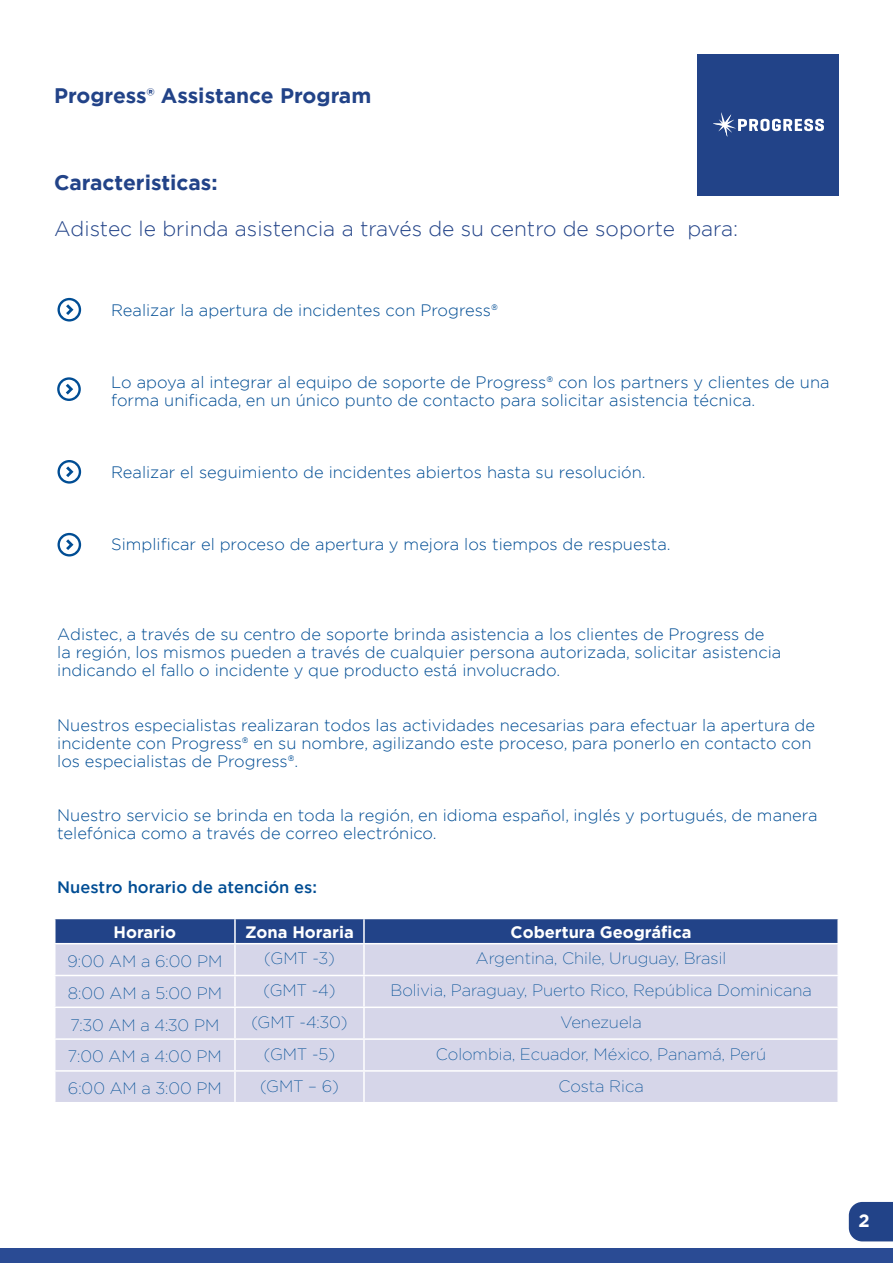
<style>
.page{position:relative;width:893px;height:1263px;background:#fff}
.page>*{position:absolute;margin:0;border:0;box-sizing:border-box;transform-origin:0 0}
.t1{font:300 21px "Gotham";color:#224388}
.t2{font:700 21px "Gotham";color:#224388}
.t3{font:700 18px "Gotham";color:#fff}
.t4{font:300 16.5px/18px "Gotham";color:#004d94}
.t5{font:200 16.5px "Gotham";color:#004d94}
.t6{font:700 16.5px "Gotham";color:#fff}
.t7{font:500 16.5px "Gotham";color:#004d94}
</style>
<div class="page">
<div style="left:849px;top:1202px;width:44px;height:39px;background:#224388"></div>
<div style="left:0;top:1248px;width:893px;height:15px;background:#2a4b94"></div>
<svg style="left:57px;top:298px;width:24px;height:23px"></svg>
<svg style="left:57px;top:377px;width:24px;height:24px"></svg>
<svg style="left:57px;top:460px;width:24px;height:24px"></svg>
<svg style="left:57px;top:533px;width:24px;height:23px"></svg>
<div style="left:698px;top:54px;width:141px;height:141px;background:#224388"></div>
<svg style="left:713px;top:112px;width:111px;height:25px"></svg>
<svg style="left:56px;top:919px;width:781px;height:24px;background:#244589"></svg>
<div style="left:56px;top:944px;width:781px;height:158px;background:#d6d6e9"></div>
<hr style="left:234px;top:919px;width:2px;height:24px;background:#fff">
<hr style="left:363px;top:919px;width:2px;height:24px;background:#fff">
<hr style="left:234px;top:944px;width:2px;height:31px;background:#fff">
<hr style="left:363px;top:944px;width:2px;height:31px;background:#fff">
<hr style="left:54px;top:975px;width:181px;height:1px;background:#fff">
<hr style="left:235px;top:975px;width:129px;height:1px;background:#fff">
<hr style="left:234px;top:976px;width:2px;height:30px;background:#fff">
<hr style="left:364px;top:975px;width:475px;height:1px;background:#fff">
<hr style="left:363px;top:976px;width:2px;height:30px;background:#fff">
<hr style="left:54px;top:1006px;width:181px;height:2px;background:#fff">
<hr style="left:235px;top:1006px;width:129px;height:2px;background:#fff">
<hr style="left:234px;top:1008px;width:2px;height:30px;background:#fff">
<hr style="left:364px;top:1006px;width:475px;height:2px;background:#fff">
<hr style="left:363px;top:1008px;width:2px;height:30px;background:#fff">
<hr style="left:54px;top:1038px;width:181px;height:2px;background:#fff">
<hr style="left:235px;top:1038px;width:129px;height:2px;background:#fff">
<hr style="left:234px;top:1040px;width:2px;height:30px;background:#fff">
<hr style="left:364px;top:1038px;width:475px;height:2px;background:#fff">
<hr style="left:363px;top:1040px;width:2px;height:30px;background:#fff">
<hr style="left:54px;top:1070px;width:181px;height:2px;background:#fff">
<hr style="left:235px;top:1070px;width:129px;height:2px;background:#fff">
<hr style="left:234px;top:1072px;width:2px;height:30px;background:#fff">
<hr style="left:364px;top:1070px;width:475px;height:2px;background:#fff">
<hr style="left:363px;top:1072px;width:2px;height:30px;background:#fff">
<p class="t2" style="left:54px;top:82px;width:319px">Progress® Assistance Program</p>
<p class="t2" style="left:54px;top:169px;width:165px">Caracteristicas:</p>
<p class="t1" style="left:54px;top:216px;width:686px">Adistec le brinda asistencia a través de su centro de soporte para:</p>
<p class="t4" style="left:111px;top:301px;width:388px">Realizar la apertura de incidentes con Progress®</p>
<p class="t4" style="left:111px;top:373px;width:720px">Lo apoya al integrar al equipo de soporte de Progress® con los partners y clientes de una forma unificada, en un único punto de contacto para solicitar asistencia técnica.</p>
<p class="t4" style="left:111px;top:463px;width:536px">Realizar el seguimiento de incidentes abiertos hasta su resolución.</p>
<p class="t4" style="left:111px;top:535px;width:561px">Simplificar el proceso de apertura y mejora los tiempos de respuesta.</p>
<p class="t4" style="left:57px;top:625px;width:726px">Adistec, a través de su centro de soporte brinda asistencia a los clientes de Progress de la región, los mismos pueden a través de cualquier persona autorizada, solicitar asistencia indicando el fallo o incidente y que producto está involucrado.</p>
<p class="t4" style="left:57px;top:715px;width:759px">Nuestros especialistas realizaran todos las actividades necesarias para efectuar la apertura de incidente con Progress® en su nombre, agilizando este proceso, para ponerlo en contacto con los especialistas de Progress®.</p>
<p class="t4" style="left:57px;top:805px;width:762px">Nuestro servicio se brinda en toda la región, en idioma español, inglés y portugués, de manera telefónica como a través de correo electrónico.</p>
<p class="t7" style="left:57px;top:876px;width:261px">Nuestro horario de atención es:</p>
<p class="t6" style="left:114px;top:921px;width:64px">Horario</p>
<p class="t6" style="left:245px;top:921px;width:110px">Zona Horaria</p>
<p class="t6" style="left:510px;top:921px;width:183px">Cobertura Geográfica</p>
<p class="t5" style="left:67px;top:952px;width:156px">9:00 AM a 6:00 PM</p>
<p class="t5" style="left:264px;top:950px;width:72px">(GMT -3)</p>
<p class="t5" style="left:476px;top:950px;width:252px">Argentina, Chile, Uruguay, Brasil</p>
<p class="t5" style="left:68px;top:984px;width:156px">8:00 AM a 5:00 PM</p>
<p class="t5" style="left:264px;top:981px;width:73px">(GMT -4)</p>
<p class="t5" style="left:390px;top:981px;width:423px">Bolivia, Paraguay, Puerto Rico, República Dominicana</p>
<p class="t5" style="left:70px;top:1016px;width:150px">7:30 AM a 4:30 PM</p>
<p class="t5" style="left:251px;top:1013px;width:98px">(GMT -4:30)</p>
<p class="t5" style="left:560px;top:1013px;width:83px">Venezuela</p>
<p class="t5" style="left:68px;top:1047px;width:155px">7:00 AM a 4:00 PM</p>
<p class="t5" style="left:264px;top:1045px;width:73px">(GMT -5)</p>
<p class="t5" style="left:436px;top:1045px;width:332px">Colombia, Ecuador, México, Panamá, Perú</p>
<p class="t5" style="left:68px;top:1079px;width:155px">6:00 AM a 3:00 PM</p>
<p class="t5" style="left:260px;top:1077px;width:80px">(GMT – 6)</p>
<p class="t5" style="left:558px;top:1077px;width:87px">Costa Rica</p>
<p class="t3" style="left:858px;top:1208px;width:13px">2</p>
</div>
